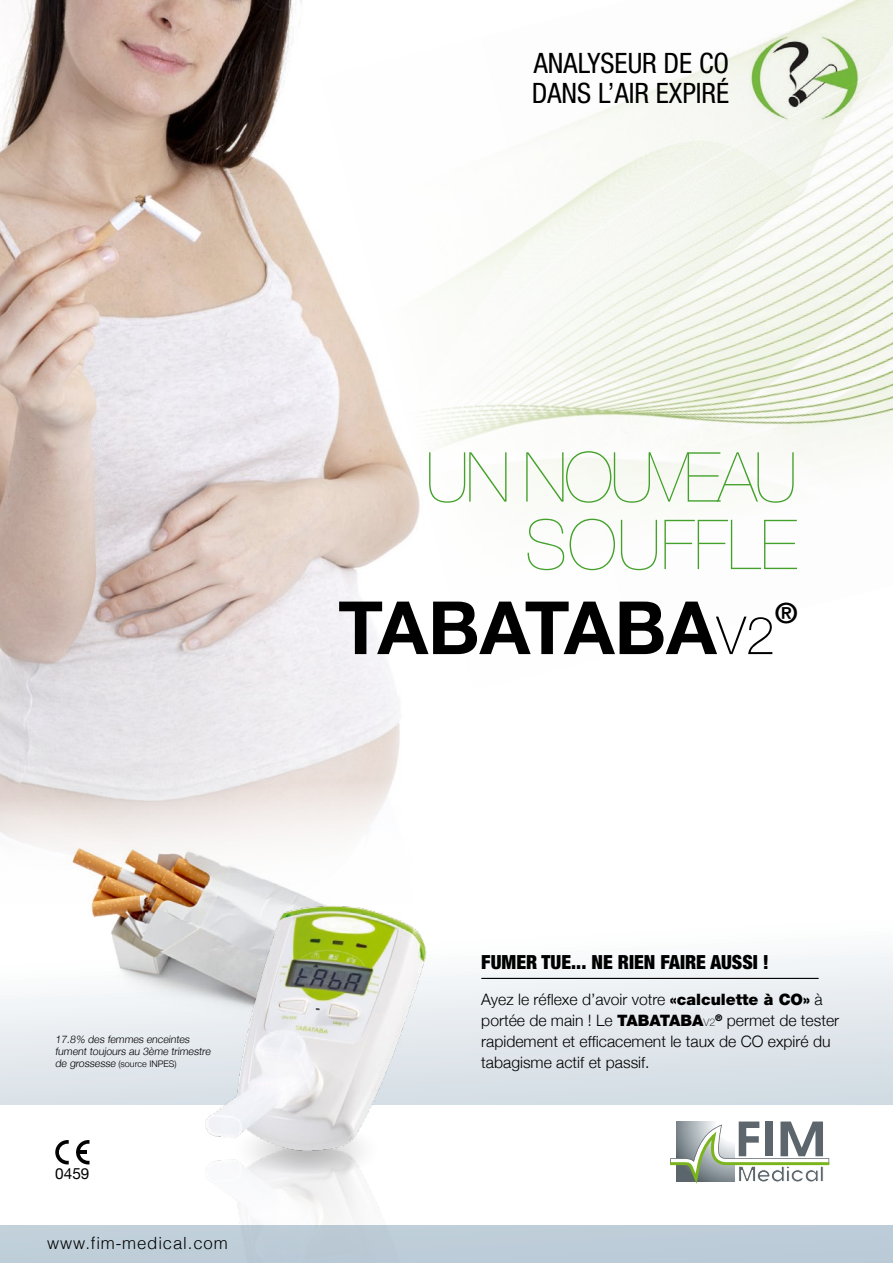
<style>
.page{position:relative;width:893px;height:1263px;background:#fff}
.page>*{position:absolute;margin:0;border:0;box-sizing:border-box;transform-origin:0 0}
.t1{font:700 73.5px "Helvetica Neue";color:#000}
.t2{font:200 69px/67.5px "Helvetica Neue";letter-spacing:-.05em;color:#44a12b;text-align:right}
.t3{font:condensed 28.2px/30px "Helvetica Neue";color:#000}
.t4{font:700 28.05px "Helvetica Neue";color:#000}
.t5{font:900 condensed 19.5px "Helvetica Neue";color:#000}
.t6{font:300 16.8px "Helvetica";letter-spacing:.05em;color:#000}
.t7{font:300 15.75px/21px "Helvetica Neue";color:#000}
.t8{font:15.45px "Helvetica Neue";color:#000}
.t9{font:14.7px "Arial";color:#000204;scale:1.05 1}
.t10{font:300 10.5px/12px "Helvetica Neue";color:#000}
.t11{font:300 9px "Helvetica Neue";color:#000}
.s1{font-weight:100;font-size:52.5px}
.s2{font-size:10.5px}
.s3{font-weight:900}
.s4{font-weight:100;font-size:10.5px}
</style>
<div class="page">
<img style="left:0;top:0;width:62px;height:738px">
<svg style="left:0;top:738px;width:893px;height:525px"></svg>
<div style="left:0;top:1106px;width:893px;height:119px;background:#fff"></div>
<svg style="left:62px;top:754px;width:831px;height:150px"></svg>
<img style="left:62px;top:0;width:831px;height:754px">
<svg style="left:55px;top:1140px;width:14px;height:24px"></svg>
<svg style="left:76px;top:1140px;width:13px;height:24px"></svg>
<hr style="left:77px;top:1150px;width:10px;height:4px;background:#000204">
<img style="left:195px;top:1167px;width:242px;height:96px">
<svg style="left:222px;top:1127px;width:169px;height:47px"></svg>
<img style="left:45px;top:838px;width:306px;height:214px">
<hr style="left:481px;top:978px;width:338px;height:1px;background:#000">
<img style="left:195px;top:897px;width:242px;height:266px">
<img style="left:750px;top:34px;width:109px;height:93px">
<svg style="left:670px;top:1121px;width:159px;height:63px"></svg>
<h3 class="t3" style="left:532px;top:48px;width:199px">ANALYSEUR DE CO<br>DANS L’AIR EXPIRÉ</h3>
<h2 class="t2" style="left:425px;top:443px;width:373px">UN NOUVEAU<br>SOUFFLE</h2>
<h1 class="t1" style="left:338px;top:582px;width:438px">TABATABA<span class="s1">v2</span></h1>
<h3 class="t4" style="left:775px;top:596px;width:24px">®</h3>
<p class="t10" style="left:55px;top:1033px;width:158px">17.8% des femmes enceintes fument toujours au 3ème trimestre</p>
<p class="t11" style="left:55px;top:1058px;width:123px"><span class="s2">de grossesse</span> (source INPES)</p>
<p class="t8" style="left:55px;top:1164px;width:36px">0459</p>
<p class="t9" style="left:55px;top:1164px;width:34px">0398</p>
<p class="t6" style="left:47px;top:1233px;width:182px">www.fim-medical.com</p>
<p class="t5" style="left:481px;top:950px;width:289px">FUMER TUE... NE RIEN FAIRE AUSSI !</p>
<p class="t7" style="left:481px;top:989px;width:359px">Ayez le réflexe d’avoir votre <span class="s3">«calculette à CO»</span> à portée de main ! Le <span class="s3">TABATABA</span><span class="s4">v2</span><sup>®</sup> permet de tester rapidement et efficacement le taux de CO expiré du tabagisme actif et passif.</p>
</div>
